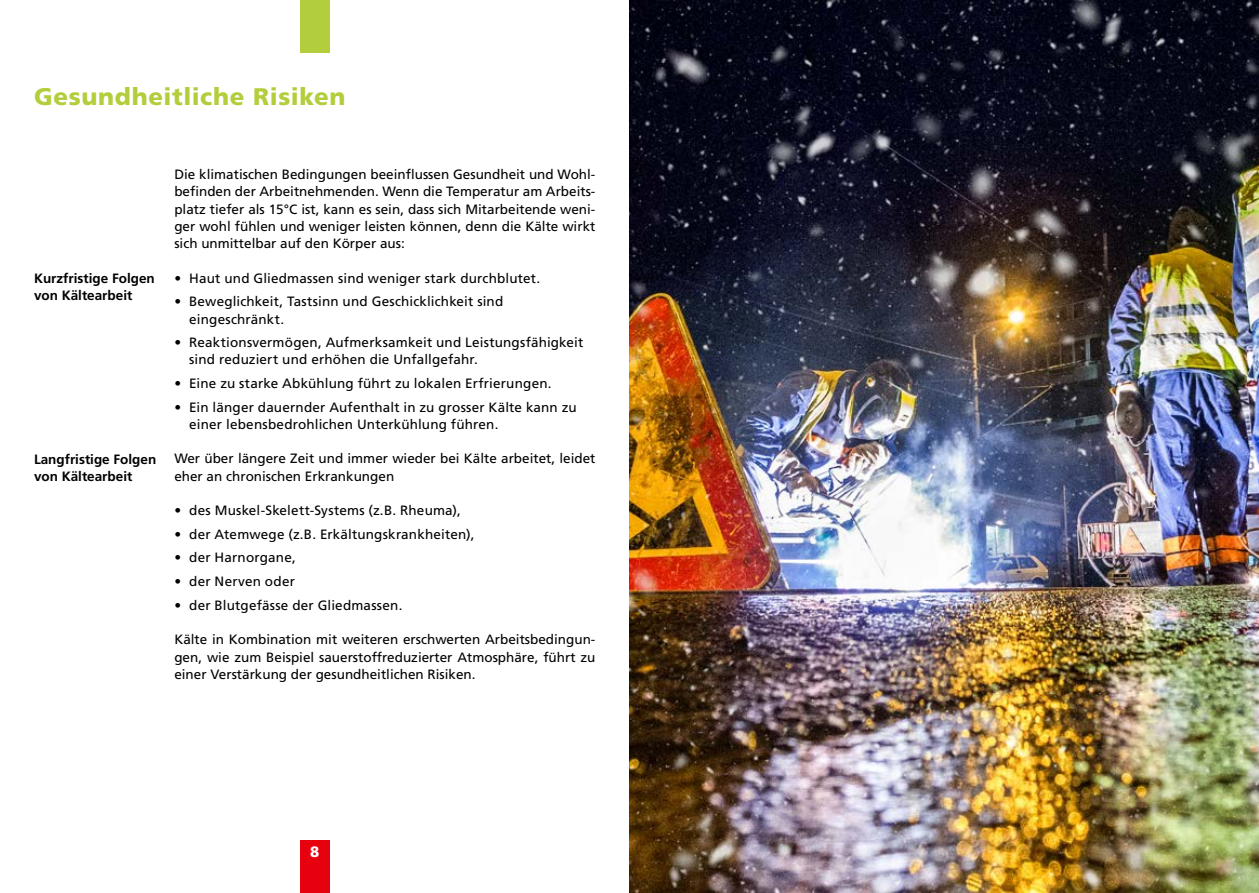
<style>
.page{position:relative;width:1259px;height:893px;background:#fff}
.page>*{position:absolute;margin:0;border:0;box-sizing:border-box;transform-origin:0 0}
.t1{font:900 24px "Frutiger LT Pro";letter-spacing:.025em;color:#b2ce3c}
.t2{font:900 15px "Frutiger LT Pro";color:#fff}
.t3{font:13.5px/17.2px "Frutiger LT Pro";letter-spacing:.01em;color:#000}
.t4{font:700 13.5px/17.2px "Frutiger LT Pro";color:#000}
</style>
<div class="page">
<div style="left:300px;top:0;width:30px;height:53px;background:#b2ce3c"></div>
<div style="left:300px;top:840px;width:30px;height:53px;background:#e7000e"></div>
<img style="left:629px;top:0;width:630px;height:893px">
<h1 class="t1" style="left:34px;top:82px;width:313px">Gesundheitliche Risiken</h1>
<p class="t4" style="left:34px;top:269px;width:122px">Kurzfristige Folgen von Kältearbeit</p>
<p class="t4" style="left:34px;top:451px;width:124px">Langfristige Folgen von Kältearbeit</p>
<p class="t3" style="left:174px;top:166px;width:422px;text-align:justify">Die klimatischen Bedingungen beeinflussen Gesundheit und Wohl&shy;befinden der Arbeitnehmenden. Wenn die Temperatur am Arbeits&shy;platz tiefer als 15°C ist, kann es sein, dass sich Mitarbeitende weni&shy;ger wohl fühlen und weniger leisten können, denn die Kälte wirkt sich unmittelbar auf den Körper aus:</p>
<p class="t3" style="left:174px;top:269px;width:367px">• Haut und Gliedmassen sind weniger stark durchblutet.</p>
<p class="t3" style="left:189px;top:293px;width:315px;text-indent:-15px">• Beweglichkeit, Tastsinn und Geschicklichkeit sind eingeschränkt.</p>
<p class="t3" style="left:189px;top:334px;width:396px;text-indent:-15px">• Reaktionsvermögen, Aufmerksamkeit und Leistungsfähigkeit sind reduziert und erhöhen die Unfallgefahr.</p>
<p class="t3" style="left:174px;top:375px;width:379px">• Eine zu starke Abkühlung führt zu lokalen Erfrierungen.</p>
<p class="t3" style="left:189px;top:398px;width:389px;text-indent:-15px">• Ein länger dauernder Aufenthalt in zu grosser Kälte kann zu einer lebensbedrohlichen Unterkühlung führen.</p>
<p class="t3" style="left:174px;top:450px;width:422px">Wer über längere Zeit und immer wieder bei Kälte arbeitet, leidet eher an chronischen Erkrankungen</p>
<p class="t3" style="left:174px;top:502px;width:288px">• des Muskel-Skelett-Systems (z.B. Rheuma),</p>
<p class="t3" style="left:174px;top:526px;width:301px">• der Atemwege (z.B. Erkältungskrankheiten),</p>
<p class="t3" style="left:174px;top:549px;width:123px">• der Harnorgane,</p>
<p class="t3" style="left:174px;top:573px;width:122px">• der Nerven oder</p>
<p class="t3" style="left:174px;top:596px;width:229px">• der Blutgefässe der Gliedmassen.</p>
<p class="t3" style="left:174px;top:631px;width:422px;text-align:justify">Kälte in Kombination mit weiteren erschwerten Arbeitsbedingun&shy;gen, wie zum Beispiel sauerstoffreduzierter Atmosphäre, führt zu einer Verstärkung der gesundheitlichen Risiken.</p>
<p class="t2" style="left:310px;top:843px;width:11px">8</p>
</div>
